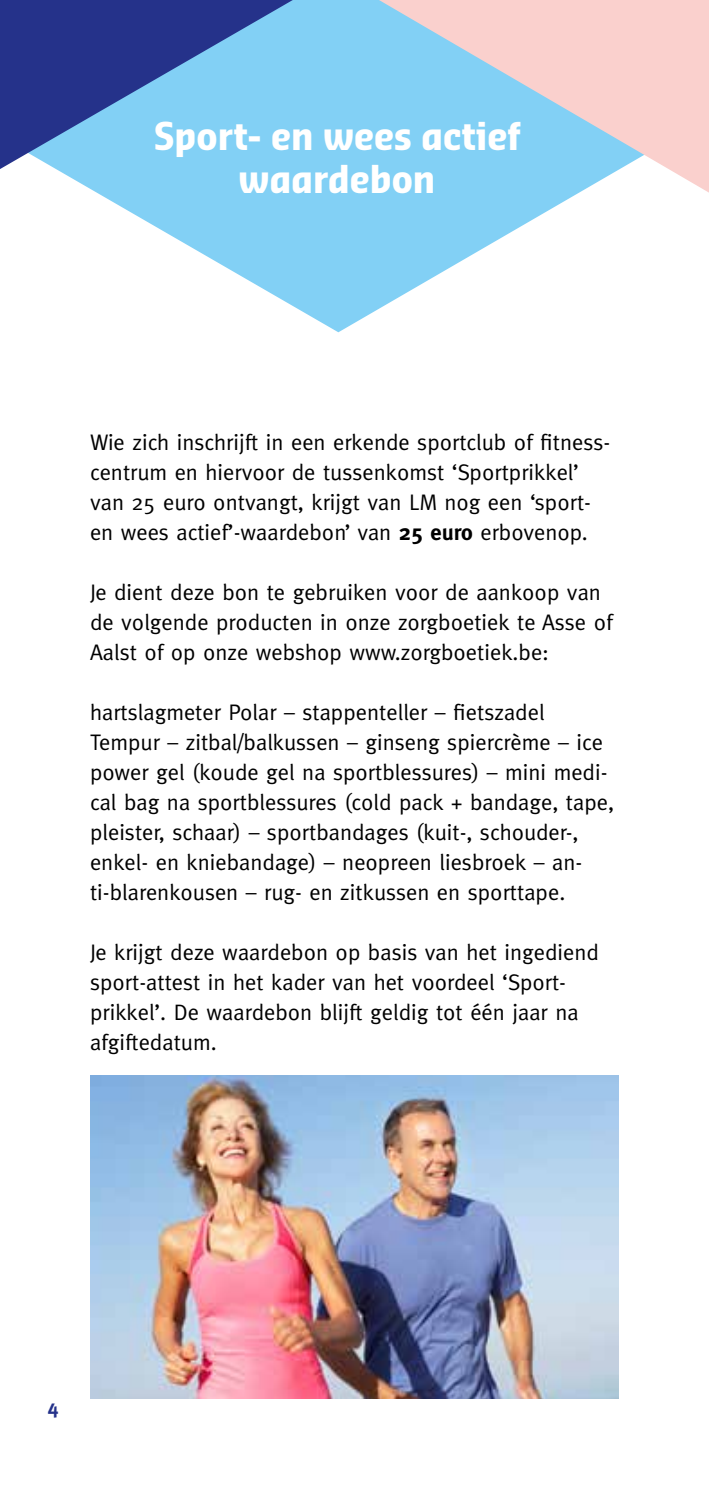
<style>
.page{position:relative;width:709px;height:1489px;background:#fff}
.page>*{position:absolute;margin:0;border:0;box-sizing:border-box;transform-origin:0 0}
.t1{font:700 37.5px/42.5px "Sansa Con Pro";color:#fff;text-align:center}
.t2{font:22.5px/30px "Meta";color:#000}
.t3{font:700 20px "Meta";color:#25328a}
.s1{font-weight:700}
</style>
<div class="page">
<img style="left:90px;top:1075px;width:529px;height:323px">
<svg style="left:56px;top:0;width:522px;height:332px;fill:#82d0f5"></svg>
<svg style="left:0;top:0;width:293px;height:169px;background:#5481bf"></svg>
<svg style="left:379px;top:0;width:330px;height:193px;background:#c0d1e2"></svg>
<h1 class="t1" style="left:154px;top:115px;width:368px">Sport- en wees actief waardebon</h1>
<p class="t2" style="left:90px;top:427px;width:521px">Wie zich inschrijft in een erkende sportclub of fitness&shy;centrum en hiervoor de tussenkomst ‘Sportprikkel’ van 25 euro ontvangt, krijgt van LM nog een ‘sport&shy;en wees actief’-waardebon’ van <span class="s1">25 euro</span> erbovenop.</p>
<p class="t2" style="left:90px;top:577px;width:524px">Je dient deze bon te gebruiken voor de aankoop van de volgende producten in onze zorgboetiek te Asse of<br>Aalst of op onze webshop www.zorgboetiek.be:</p>
<p class="t2" style="left:90px;top:697px;width:525px">hartslagmeter Polar – stappenteller – fietszadel Tempur – zitbal/balkussen – ginseng spiercrème – ice power gel (koude gel na sportblessures) – mini medi&shy;cal bag na sportblessures (cold pack + bandage, tape, pleister, schaar) – sportbandages (kuit-, schouder-, enkel- en kniebandage) – neopreen liesbroek – an&shy;ti-blarenkousen – rug- en zitkussen en sporttape.</p>
<p class="t2" style="left:90px;top:937px;width:510px">Je krijgt deze waardebon op basis van het ingediend sport-attest in het kader van het voordeel ‘Sport&shy;prikkel’. De waardebon blijft geldig tot één jaar na afgiftedatum.</p>
<p class="t3" style="left:47px;top:1395px;width:12px">4</p>
</div>
